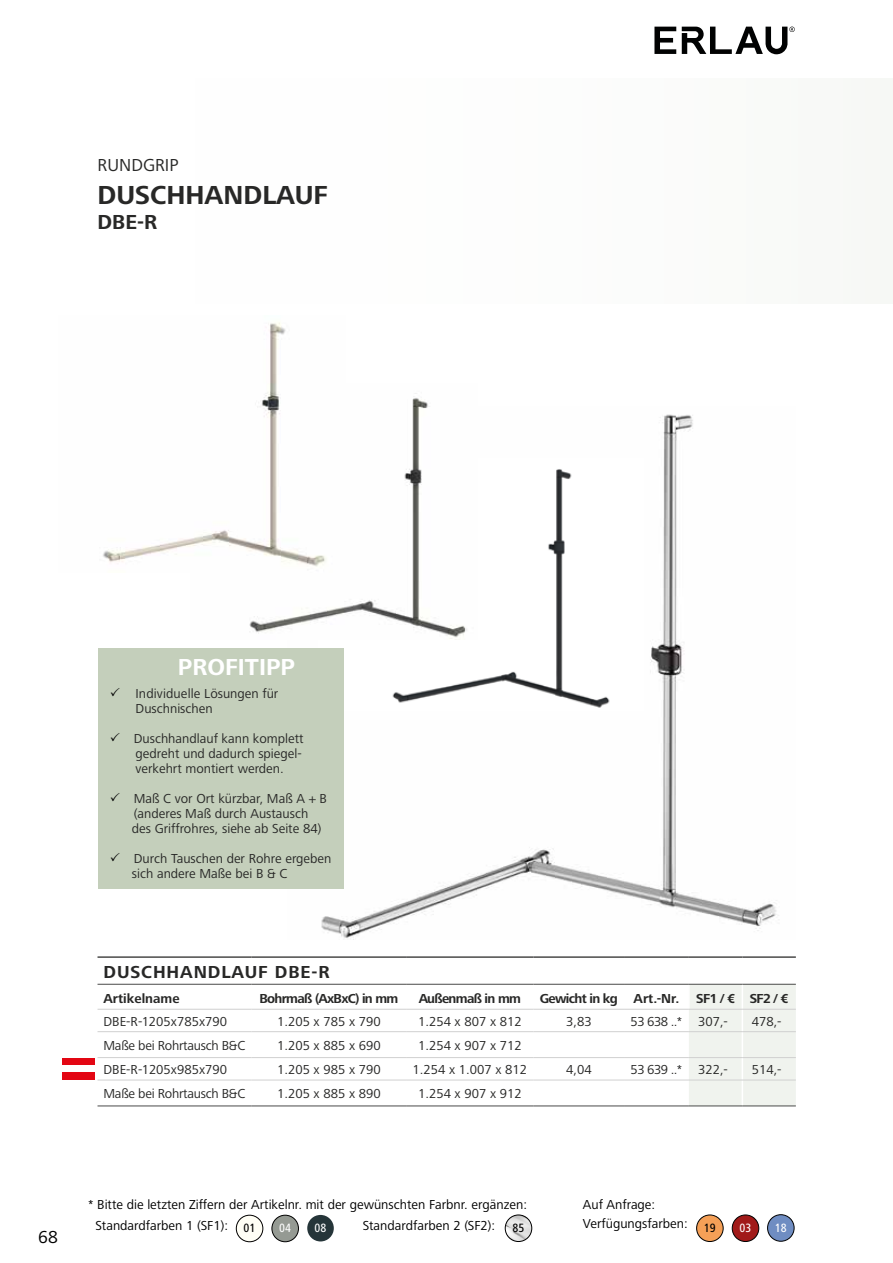
<style>
.page{position:relative;width:893px;height:1263px;background:#fff}
.page>*{position:absolute;margin:0;border:0;box-sizing:border-box;transform-origin:0 0}
.t1{font:700 27px "Frutiger Next LT";color:#282827}
.t2{font:700 24px "Frutiger Next LT";color:#fff}
.t3{font:700 21px "Frutiger Next LT";color:#282827}
.t4{font:700 18px "Frutiger Next LT";letter-spacing:.05em;color:#282827}
.t5{font:18px "Frutiger Next LT";color:#282827}
.t6{font:18px "Frutiger Next LT";color:#000}
.t7{font:13.5px/15px "Frutiger Next LT";color:#282827}
.t8{font:13.5px/21px "Frutiger Next LT";color:#000}
.t9{font:700 13.5px "Frutiger Next LT";letter-spacing:-.05em;color:#282827}
.t10{font:13.5px "Frutiger Next LT";letter-spacing:-.02em;color:#282827}
.t11{font:700 13.5px "Frutiger Next LT";color:#282827}
.t12{font:500 condensed 12.45px "Frutiger Next LT";color:#fff}
.t13{font:500 condensed 12.45px "Frutiger Next LT";color:#000}
</style>
<div class="page">
<div style="left:236px;top:1215px;width:27px;height:27px;background:#fffef5;border-radius:50%"></div>
<div style="left:236px;top:1215px;width:27px;height:27px;border:1px solid #000;border-radius:50%"></div>
<div style="left:307px;top:1215px;width:27px;height:26px;background:#253539;border-radius:50%"></div>
<div style="left:272px;top:1215px;width:26px;height:27px;background:#959a93;border-radius:50%"></div>
<div style="left:272px;top:1215px;width:27px;height:27px;border:1px solid #000;border-radius:50%"></div>
<div style="left:697px;top:1215px;width:26px;height:26px;background:#f5a057;border-radius:50%"></div>
<div style="left:696px;top:1215px;width:27px;height:27px;border:1px solid #000;border-radius:50%"></div>
<div style="left:768px;top:1215px;width:26px;height:26px;background:#6f8dc2;border-radius:50%"></div>
<div style="left:767px;top:1214px;width:27px;height:27px;border:1px solid #000;border-radius:50%"></div>
<div style="left:732px;top:1215px;width:27px;height:26px;background:#a11a19;border-radius:50%"></div>
<div style="left:732px;top:1215px;width:27px;height:27px;border:1px solid #000;border-radius:50%"></div>
<img style="left:505px;top:1215px;width:27px;height:26px;border-radius:13px">
<div style="left:505px;top:1215px;width:27px;height:27px;border:1px solid #000;border-radius:50%"></div>
<svg style="left:654px;top:27px;width:22px;height:27px"></svg>
<svg style="left:682px;top:27px;width:113px;height:27px"></svg>
<img style="left:321px;top:414px;width:458px;height:526px">
<img style="left:321px;top:459px;width:322px;height:251px">
<img style="left:249px;top:393px;width:228px;height:246px">
<img style="left:103px;top:322px;width:243px;height:250px">
<div style="left:689px;top:985px;width:107px;height:120px;background:#f0f3ee"></div>
<hr style="left:98px;top:984px;width:154px;height:1px;background:#4a4a49">
<hr style="left:252px;top:984px;width:154px;height:1px;background:#4a4a49">
<hr style="left:406px;top:984px;width:128px;height:1px;background:#4a4a49">
<hr style="left:534px;top:984px;width:90px;height:1px;background:#4a4a49">
<hr style="left:624px;top:984px;width:65px;height:1px;background:#4a4a49">
<hr style="left:689px;top:984px;width:53px;height:1px;background:#4a4a49">
<hr style="left:742px;top:984px;width:54px;height:1px;background:#4a4a49">
<hr style="left:98px;top:1009px;width:154px;height:1px;background:#d0d0d0">
<hr style="left:252px;top:1009px;width:154px;height:1px;background:#d0d0d0">
<hr style="left:406px;top:1009px;width:128px;height:1px;background:#d0d0d0">
<hr style="left:534px;top:1009px;width:90px;height:1px;background:#d0d0d0">
<hr style="left:624px;top:1009px;width:65px;height:1px;background:#d0d0d0">
<hr style="left:689px;top:1009px;width:53px;height:1px;background:#d0d0d0">
<hr style="left:742px;top:1009px;width:54px;height:1px;background:#d0d0d0">
<hr style="left:98px;top:1031px;width:154px;height:1px;background:#d0d0d0">
<hr style="left:252px;top:1031px;width:154px;height:1px;background:#d0d0d0">
<hr style="left:406px;top:1031px;width:128px;height:1px;background:#d0d0d0">
<hr style="left:534px;top:1031px;width:90px;height:1px;background:#d0d0d0">
<hr style="left:624px;top:1031px;width:65px;height:1px;background:#d0d0d0">
<hr style="left:689px;top:1031px;width:53px;height:1px;background:#d0d0d0">
<hr style="left:742px;top:1031px;width:54px;height:1px;background:#d0d0d0">
<hr style="left:98px;top:1057px;width:154px;height:1px;background:#d0d0d0">
<hr style="left:252px;top:1057px;width:154px;height:1px;background:#d0d0d0">
<hr style="left:406px;top:1057px;width:128px;height:1px;background:#d0d0d0">
<hr style="left:534px;top:1057px;width:90px;height:1px;background:#d0d0d0">
<hr style="left:624px;top:1057px;width:65px;height:1px;background:#d0d0d0">
<hr style="left:689px;top:1057px;width:53px;height:1px;background:#d0d0d0">
<hr style="left:742px;top:1057px;width:54px;height:1px;background:#d0d0d0">
<hr style="left:98px;top:956px;width:154px;height:2px;background:#4a4a49">
<hr style="left:252px;top:956px;width:154px;height:2px;background:#4a4a49">
<hr style="left:406px;top:956px;width:128px;height:2px;background:#4a4a49">
<hr style="left:534px;top:956px;width:90px;height:2px;background:#4a4a49">
<hr style="left:624px;top:956px;width:65px;height:2px;background:#4a4a49">
<hr style="left:689px;top:956px;width:53px;height:2px;background:#4a4a49">
<hr style="left:742px;top:956px;width:54px;height:2px;background:#4a4a49">
<hr style="left:98px;top:1105px;width:154px;height:1px;background:#4a4a49">
<hr style="left:252px;top:1105px;width:154px;height:1px;background:#4a4a49">
<hr style="left:406px;top:1105px;width:128px;height:1px;background:#4a4a49">
<hr style="left:534px;top:1105px;width:90px;height:1px;background:#4a4a49">
<hr style="left:624px;top:1105px;width:65px;height:1px;background:#4a4a49">
<hr style="left:689px;top:1105px;width:53px;height:1px;background:#4a4a49">
<hr style="left:742px;top:1105px;width:54px;height:1px;background:#4a4a49">
<hr style="left:98px;top:1080px;width:154px;height:1px;background:#d0d0d0">
<hr style="left:252px;top:1080px;width:154px;height:1px;background:#d0d0d0">
<hr style="left:406px;top:1080px;width:128px;height:1px;background:#d0d0d0">
<hr style="left:534px;top:1080px;width:90px;height:1px;background:#d0d0d0">
<hr style="left:624px;top:1080px;width:65px;height:1px;background:#d0d0d0">
<hr style="left:689px;top:1080px;width:53px;height:1px;background:#d0d0d0">
<hr style="left:742px;top:1080px;width:54px;height:1px;background:#d0d0d0">
<div style="left:98px;top:648px;width:245px;height:241px;background:#c4cfbb"></div>
<div style="left:63px;top:1058px;width:31px;height:7px;background:#e30613"></div>
<div style="left:63px;top:1073px;width:31px;height:6px;background:#e30613"></div>
<h3 class="t5" style="left:98px;top:155px;width:82px">RUNDGRIP</h3>
<h1 class="t1" style="left:98px;top:180px;width:232px">DUSCHHANDLAUF</h1>
<h3 class="t3" style="left:98px;top:210px;width:61px">DBE-R</h3>
<h2 class="t2" style="left:178px;top:654px;width:119px">PROFITIPP</h2>
<p class="t7" style="left:135px;top:686px;width:144px">Individuelle Lösungen für<br>Duschnischen</p>
<p class="t7" style="left:134px;top:731px;width:171px">Duschhandlauf kann komplett gedreht und dadurch spiegel&shy;verkehrt montiert werden.</p>
<p class="t7" style="left:132px;top:791px;width:197px">Maß C vor Ort kürzbar, Maß A + B (anderes Maß durch Austausch des Griffrohres, siehe ab Seite 84)</p>
<p class="t7" style="left:132px;top:851px;width:201px">Durch Tauschen der Rohre ergeben sich andere Maße bei B &amp; C</p>
<h3 class="t4" style="left:104px;top:962px;width:228px">DUSCHHANDLAUF DBE-R</h3>
<p class="t11" style="left:104px;top:991px;width:78px">Artikelname</p>
<p class="t9" style="left:259px;top:991px;width:141px">Bohrmaß (AxBxC) in mm</p>
<p class="t9" style="left:419px;top:991px;width:104px">Außenmaß in mm</p>
<p class="t9" style="left:540px;top:991px;width:141px">Gewicht in kg Art.-Nr.</p>
<p class="t9" style="left:696px;top:991px;width:94px">SF1 / € SF2 / €</p>
<p class="t7" style="left:104px;top:1014px;width:125px">DBE-R-1205x785x790</p>
<p class="t7" style="left:277px;top:1014px;width:105px">1.205 x 785 x 790</p>
<p class="t7" style="left:418px;top:1014px;width:105px">1.254 x 807 x 812</p>
<p class="t7" style="left:566px;top:1014px;width:27px">3,83</p>
<p class="t7" style="left:631px;top:1014px;width:99px">53 638 ..* 307,-</p>
<p class="t7" style="left:752px;top:1014px;width:31px">478,-</p>
<p class="t10" style="left:104px;top:1038px;width:143px">Maße bei Rohrtausch B&amp;C</p>
<p class="t7" style="left:277px;top:1038px;width:105px">1.205 x 885 x 690</p>
<p class="t7" style="left:418px;top:1038px;width:105px">1.254 x 907 x 712</p>
<p class="t7" style="left:104px;top:1062px;width:125px">DBE-R-1205x985x790</p>
<p class="t7" style="left:277px;top:1062px;width:105px">1.205 x 985 x 790</p>
<p class="t7" style="left:413px;top:1062px;width:116px">1.254 x 1.007 x 812</p>
<p class="t7" style="left:566px;top:1062px;width:27px">4,04</p>
<p class="t7" style="left:631px;top:1062px;width:99px">53 639 ..* 322,-</p>
<p class="t7" style="left:752px;top:1062px;width:31px">514,-</p>
<p class="t10" style="left:104px;top:1086px;width:143px">Maße bei Rohrtausch B&amp;C</p>
<p class="t7" style="left:277px;top:1086px;width:105px">1.205 x 885 x 890</p>
<p class="t7" style="left:418px;top:1086px;width:105px">1.254 x 907 x 912</p>
<h3 class="t6" style="left:38px;top:1227px;width:21px">68</h3>
<p class="t8" style="left:96px;top:1193px;width:433px;text-indent:-7px">* Bitte die letzten Ziffern der Artikelnr. mit der gewünschten Farbnr. ergänzen:<br>Standardfarben 1 (SF1):</p>
<p class="t8" style="left:583px;top:1194px;width:106px;line-height:19.5px">Auf Anfrage:<br>Verfügungsfarben:</p>
<p class="t8" style="left:363px;top:1214px;width:134px">Standardfarben 2 (SF2):</p>
<p class="t13" style="left:244px;top:1221px;width:13px">01</p>
<p class="t12" style="left:279px;top:1221px;width:13px">04</p>
<p class="t12" style="left:315px;top:1221px;width:13px">08</p>
<p class="t13" style="left:513px;top:1221px;width:13px">85</p>
<p class="t13" style="left:704px;top:1221px;width:13px">19</p>
<p class="t12" style="left:740px;top:1221px;width:13px">03</p>
<p class="t12" style="left:775px;top:1220px;width:13px">18</p>
</div>
